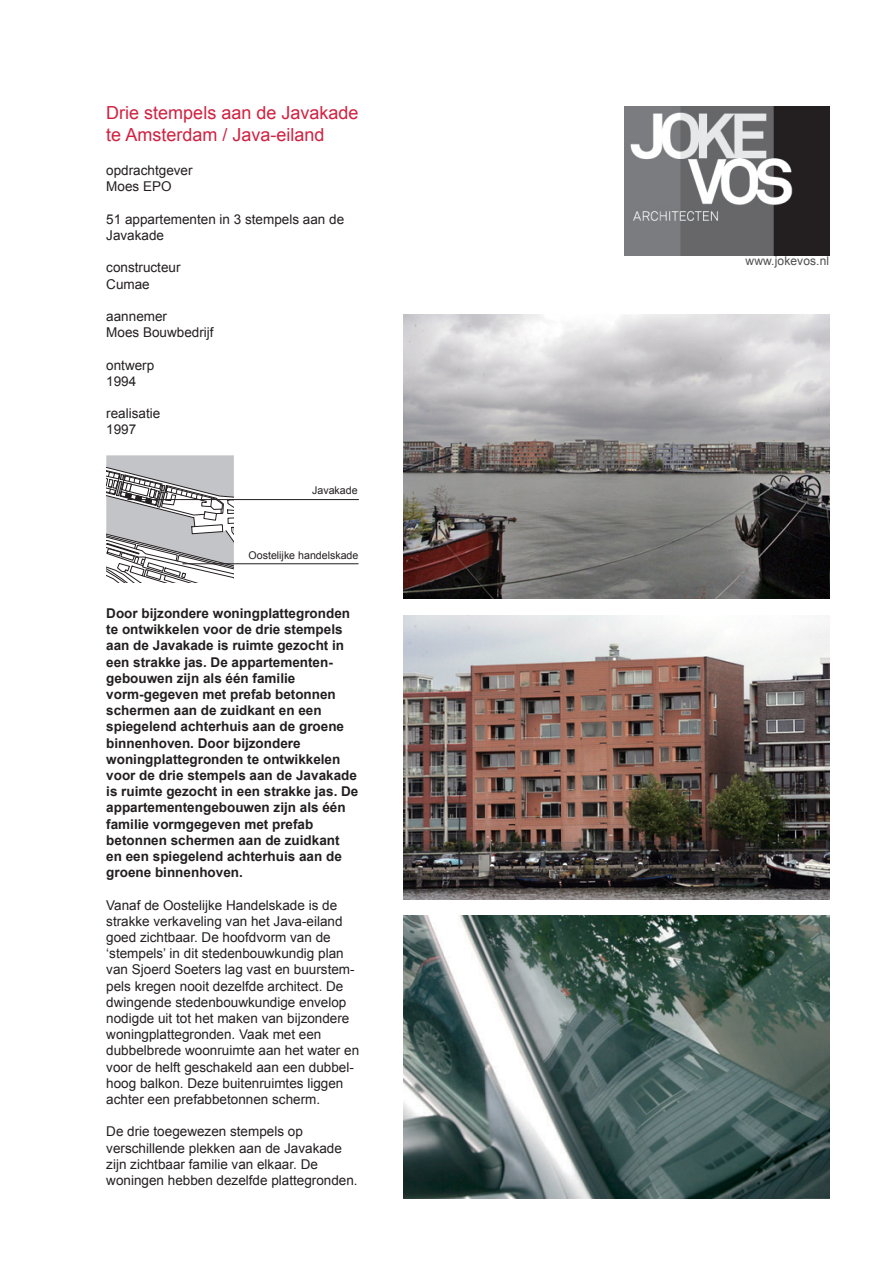
<style>
.page{position:relative;width:893px;height:1263px;background:#fff}
.page>*{position:absolute;margin:0;border:0;box-sizing:border-box;transform-origin:0 0}
.TITEL_Arial_12{font:18px "Arial";color:#d12140}
.tekst_Arial_9{font:13.5px/16.2px "Arial";color:#231f20}
.tekst_Arial_9_bold{font:700 13.5px/16.2px "Arial";color:#231f20}
.t1{font:12px "Arial";letter-spacing:.01em;color:#231f20}
.t2{font:10.65px "Arial";color:#231f20}
</style>
<div class="page">
<img style="left:624px;top:106px;width:205px;height:149px">
<img style="left:404px;top:615px;width:425px;height:285px">
<img style="left:404px;top:915px;width:425px;height:283px">
<img style="left:404px;top:315px;width:425px;height:284px">
<svg style="left:106px;top:455px;width:128px;height:128px"></svg>
<hr style="left:183px;top:563px;width:175px;height:1px;background:#231f20">
<hr style="left:128px;top:499px;width:231px;height:1px;background:#231f20">
<p class="TITEL_Arial_12" style="left:106px;top:101px;width:254px">Drie stempels aan de Javakade</p>
<p class="TITEL_Arial_12" style="left:106px;top:123px;width:220px">te Amsterdam / Java-eiland</p>
<p class="tekst_Arial_9" style="left:106px;top:163px;width:88px">opdrachtgever</p>
<p class="tekst_Arial_9" style="left:106px;top:179px;width:67px">Moes EPO</p>
<p class="tekst_Arial_9" style="left:106px;top:211px;width:239px">51 appartementen in 3 stempels aan de<br>Javakade</p>
<p class="tekst_Arial_9" style="left:106px;top:260px;width:76px">constructeur</p>
<p class="tekst_Arial_9" style="left:106px;top:276px;width:45px">Cumae</p>
<p class="tekst_Arial_9" style="left:106px;top:308px;width:62px">aannemer</p>
<p class="tekst_Arial_9" style="left:106px;top:325px;width:109px">Moes Bouwbedrijf</p>
<p class="tekst_Arial_9" style="left:106px;top:357px;width:50px">ontwerp</p>
<p class="tekst_Arial_9" style="left:106px;top:373px;width:32px">1994</p>
<p class="tekst_Arial_9" style="left:106px;top:406px;width:56px">realisatie</p>
<p class="tekst_Arial_9" style="left:106px;top:422px;width:32px">1997</p>
<p class="t2" style="left:312px;top:484px;width:47px">Javakade</p>
<p class="t2" style="left:249px;top:548px;width:111px">Oostelijke handelskade</p>
<p class="tekst_Arial_9_bold" style="left:106px;top:605px;width:245px">Door bijzondere woningplattegronden te ontwikkelen voor de drie stempels aan de Javakade is ruimte gezocht in een strakke jas. De appartementen&shy;gebouwen zijn als één familie</p>
<p class="tekst_Arial_9_bold" style="left:106px;top:686px;width:231px">vorm-gegeven met prefab betonnen</p>
<p class="tekst_Arial_9_bold" style="left:106px;top:703px;width:239px">schermen aan de zuidkant en een spiegelend achterhuis aan de groene binnenhoven. Door bijzondere</p>
<p class="tekst_Arial_9_bold" style="left:106px;top:751px;width:254px">woningplattegronden te ontwikkelen voor de drie stempels aan de Javakade is ruimte gezocht in een strakke jas. De appartementengebouwen zijn als één familie vormgegeven met prefab</p>
<p class="tekst_Arial_9_bold" style="left:106px;top:832px;width:237px">betonnen schermen aan de zuidkant en een spiegelend achterhuis aan de groene binnenhoven.</p>
<p class="tekst_Arial_9" style="left:106px;top:897px;width:250px">Vanaf de Oostelijke Handelskade is de strakke verkaveling van het Java-eiland goed zichtbaar. De hoofdvorm van de ‘stempels’ in dit stedenbouwkundig plan van Sjoerd Soeters lag vast en buurstem&shy;pels kregen nooit dezelfde architect. De dwingende stedenbouwkundige envelop nodigde uit tot het maken van bijzondere woningplattegronden. Vaak met een</p>
<p class="tekst_Arial_9" style="left:106px;top:1043px;width:254px">dubbelbrede woonruimte aan het water en voor de helft geschakeld aan een dubbel&shy;hoog balkon. Deze buitenruimtes liggen achter een prefabbetonnen scherm.</p>
<p class="tekst_Arial_9" style="left:106px;top:1124px;width:198px">De drie toegewezen stempels op</p>
<p class="tekst_Arial_9" style="left:106px;top:1140px;width:237px">verschillende plekken aan de Javakade zijn zichtbaar familie van elkaar. De</p>
<p class="tekst_Arial_9" style="left:106px;top:1172px;width:253px">woningen hebben dezelfde plattegronden.</p>
<p class="t1" style="left:746px;top:253px;width:85px">www.jokevos.nl</p>
</div>
